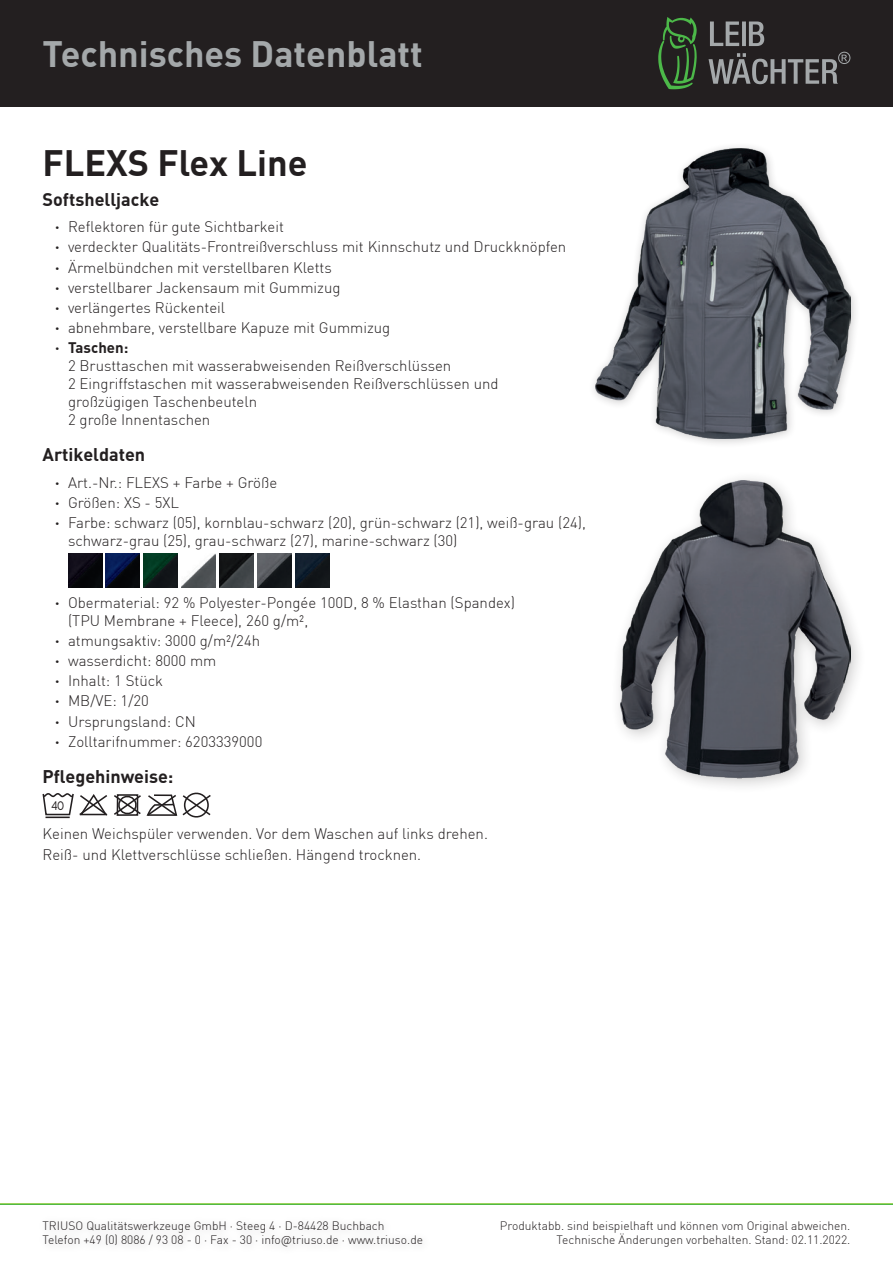
<style>
.page{position:relative;width:893px;height:1263px;background:#fff}
.page>*{position:absolute;margin:0;border:0;box-sizing:border-box;transform-origin:0 0}
.t1{font:700 36px "DIN Pro";color:#a4a8aa}
.t2{font:700 36px "DIN Pro";color:#231f20}
.t3{font:700 18px "DIN Pro";color:#231f20}
.t4{font:300 15px/20.1px "DIN Pro";color:#231f20}
.t5{font:12.45px "Big Smalls";color:#231f20;scale:.83 1}
.t6{font:300 12px/14.4px "DIN Pro";color:#231f20}
.s1{font-weight:700}
</style>
<div class="page">
<div style="left:37px;top:1213px;width:395px;height:43px;background:#fbfbfb"></div>
<div style="left:0;top:0;width:893px;height:106px;background:#231f20"></div>
<svg style="left:658px;top:17px;width:39px;height:72px"></svg>
<svg style="left:709px;top:22px;width:141px;height:62px"></svg>
<hr style="left:0;top:1203px;width:893px;height:2px;background:#4cb849">
<div style="left:610px;top:470px;width:257px;height:324px;background:#231f20;opacity:.25"></div>
<img style="left:621px;top:481px;width:229px;height:297px">
<img style="left:68px;top:553px;width:34px;height:34px">
<img style="left:106px;top:553px;width:34px;height:34px">
<img style="left:144px;top:554px;width:34px;height:34px">
<img style="left:182px;top:553px;width:34px;height:34px">
<img style="left:219px;top:553px;width:34px;height:34px">
<img style="left:257px;top:553px;width:34px;height:34px">
<img style="left:295px;top:553px;width:34px;height:34px">
<svg style="left:43px;top:793px;width:168px;height:25px"></svg>
<hr style="left:46px;top:816px;width:24px;height:2px;background:#231f20">
<img style="left:595px;top:149px;width:255px;height:289px">
<h1 class="t1" style="left:43px;top:30px;width:382px">Technisches Datenblatt</h1>
<h1 class="t2" style="left:43px;top:139px;width:266px">FLEXS Flex Line</h1>
<p class="t3" style="left:43px;top:187px;width:118px">Softshelljacke</p>
<p class="t4" style="left:55px;top:217px;width:513px"><span class="s1">ˁ</span> Reflektoren für gute Sichtbarkeit<br><span class="s1">ˁ</span> verdeckter Qualitäts-Frontreißverschluss mit Kinnschutz und Druckknöpfen <span class="s1">ˁ</span> Ärmelbündchen mit verstellbaren Kletts<br><span class="s1">ˁ</span> verstellbarer Jackensaum mit Gummizug<br><span class="s1">ˁ</span> verlängertes Rückenteil<br><span class="s1">ˁ</span> abnehmbare, verstellbare Kapuze mit Gummizug<br><span class="s1">ˁ Taschen:</span></p>
<p class="t4" style="left:68px;top:357px;width:432px;line-height:18px">2 Brusttaschen mit wasserabweisenden Reißverschlüssen<br>2 Eingriffstaschen mit wasserabweisenden Reißverschlüssen und großzügigen Taschenbeuteln<br>2 große Innentaschen</p>
<p class="t3" style="left:43px;top:443px;width:104px">Artikeldaten</p>
<p class="t4" style="left:55px;top:472px;width:532px"><span class="s1">ˁ</span> Art.-Nr.: FLEXS + Farbe + Größe<br><span class="s1">ˁ</span> Größen: XS - 5XL<br><span class="s1">ˁ</span> Farbe: schwarz (05), kornblau-schwarz (20), grün-schwarz (21), weiß-grau (24),</p>
<p class="t4" style="left:68px;top:530px;width:391px">schwarz-grau (25), grau-schwarz (27), marine-schwarz (30)</p>
<p class="t4" style="left:68px;top:593px;width:448px;line-height:18px;text-indent:-13px"><span class="s1">ˁ</span> Obermaterial: 92 % Polyester-Pongée 100D, 8 % Elasthan (Spandex) (TPU Membrane + Fleece), 260 g/m²,</p>
<p class="t4" style="left:55px;top:630px;width:209px"><span class="s1">ˁ</span> atmungsaktiv: 3000 g/m²/24h <span class="s1">ˁ</span> wasserdicht: 8000 mm<br><span class="s1">ˁ</span> Inhalt: 1 Stück<br><span class="s1">ˁ</span> MB/VE: 1/20<br><span class="s1">ˁ</span> Ursprungsland: CN<br><span class="s1">ˁ</span> Zolltarifnummer: 6203339000</p>
<p class="t3" style="left:43px;top:764px;width:132px">Pflegehinweise:</p>
<p class="t5" style="left:52px;top:797px;width:17px">40</p>
<p class="t4" style="left:43px;top:823px;width:447px;line-height:21px">Keinen Weichspüler verwenden. Vor dem Waschen auf links drehen.<br>Reiß- und Klettverschlüsse schließen. Hängend trocknen.</p>
<p class="t6" style="left:43px;top:1218px;width:382px">TRIUSO Qualitätswerkzeuge GmbH · Steeg 4 · D-84428 Buchbach<br>Telefon +49 (0) 8086 / 93 08 - 0 · Fax - 30 · info@triuso.de · www.triuso.de</p>
<p class="t6" style="left:500px;top:1218px;width:352px;text-align:right">Produktabb. sind beispielhaft und können vom Original abweichen.<br>Technische Änderungen vorbehalten. Stand: 02.11.2022.</p>
</div>
